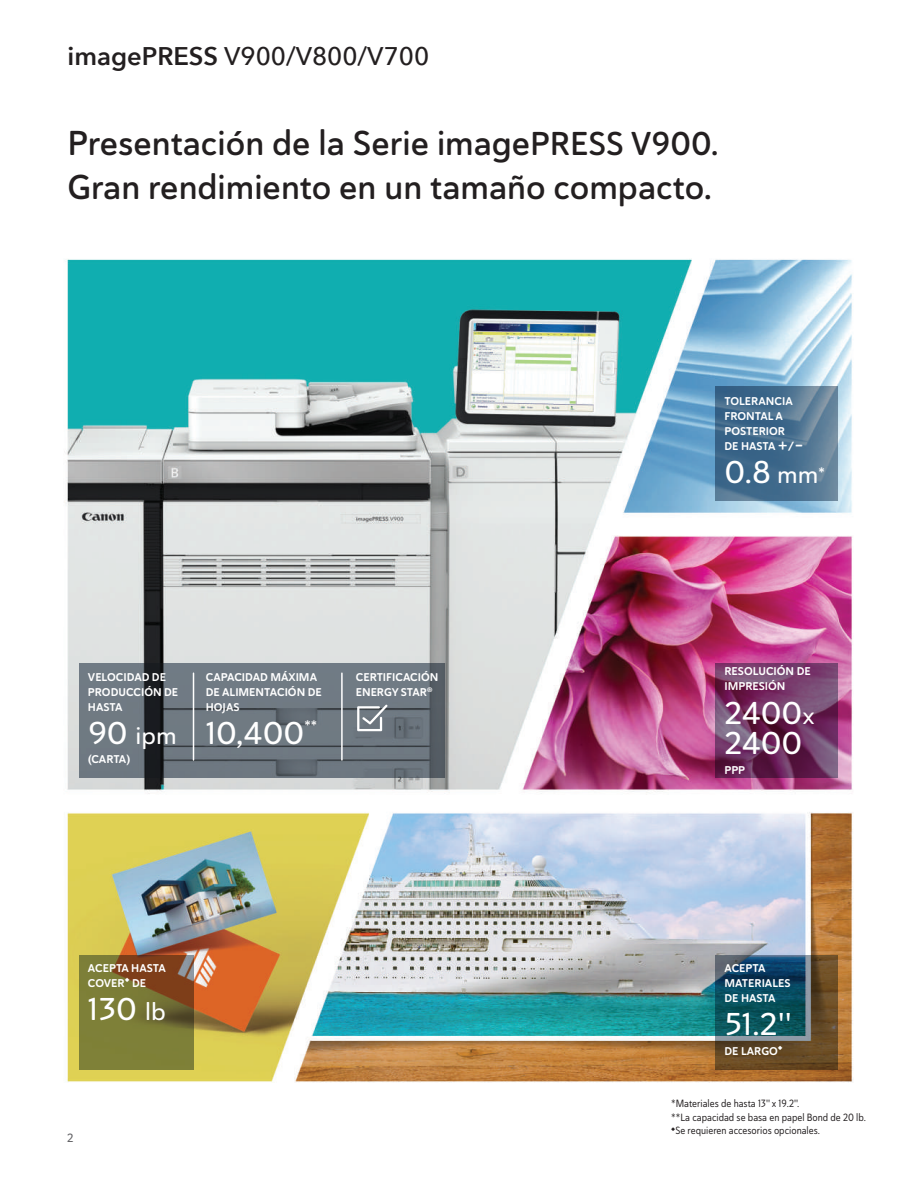
<style>
.page{position:relative;width:918px;height:1188px;background:#fff}
.page>*{position:absolute;margin:0;border:0;box-sizing:border-box;transform-origin:0 0}
.t1{font:34.5px/45px "Haboro Soft Nor Dem";color:#231f20}
.t2{font:31.5px/30px "Haboro Soft Nor Med";color:#fff;scale:1.06 1}
.t3{font:500 25.5px "Avenir Next";color:#231f20}
.t4{font:24px "Haboro Soft Nor Med";color:#fff;scale:1.06 1}
.t5{font:12px "Haboro Soft Nor Bol";color:#fff;scale:1.06 1}
.t6{font:12px "Haboro Soft Nor Med";color:#636366}
.t7{font:11.25px/15px "Haboro Soft Nor Bol";color:#fff}
.t8{font:10.5px "Haboro Soft Con Reg";color:#231f20}
.s1{font-weight:600}
.s2{font-size:33px}
.s3{font-size:31.5px}
.s4{font-size:24px}
.s5{font-family:"Haboro Soft Nor Med";font-size:21px}
.s6{font-family:"Haboro Soft Nor Reg"}
</style>
<div class="page">
<img style="left:64px;top:259px;width:789px;height:824px">
<svg style="left:716px;top:955px;width:122px;height:115px;background:#3a4f4b"></svg>
<svg style="left:716px;top:663px;width:122px;height:115px;background:#6e3662"></svg>
<svg style="left:79px;top:955px;width:115px;height:115px;background:#7b6f32"></svg>
<svg style="left:716px;top:386px;width:122px;height:115px;background:#4b7190"></svg>
<svg style="left:79px;top:663px;width:366px;height:114px;background:#667078"></svg>
<hr style="left:341px;top:673px;width:2px;height:87px;background:#fff">
<hr style="left:193px;top:673px;width:1px;height:87px;background:#fff">
<svg style="left:357px;top:705px;width:31px;height:26px"></svg>
<svg style="left:778px;top:1045px;width:5px;height:5px"></svg>
<svg style="left:125px;top:978px;width:4px;height:4px"></svg>
<h3 class="t3" style="left:68px;top:34px;width:363px"><span class="s1">imagePRESS</span> V900/V800/V700</h3>
<h1 class="t1" style="left:68px;top:120px;width:653px">Presentación de la Serie image<span class="s2">PRESS V900.<br></span>Gran rendimiento en un tamaño compacto.</h1>
<p class="t7" style="left:88px;top:669px;width:92px">VELOCIDAD DE<br>PRODUCCIÓN DE<br>HASTA</p>
<h3 class="t4" style="left:88px;top:720px;width:85px"><span class="s3">90</span> ipm</h3>
<p class="t7" style="left:88px;top:752px;width:44px">(CARTA)</p>
<p class="t7" style="left:206px;top:669px;width:117px">CAPACIDAD MÁXIMA<br>DE ALIMENTACIÓN DE<br>HOJAS</p>
<h2 class="t2" style="left:206px;top:718px;width:94px">10,400</h2>
<p class="t5" style="left:304px;top:717px;width:14px">**</p>
<p class="t7" style="left:356px;top:669px;width:84px">CERTIFICACIÓN<br>ENERGY STAR<sup>®</sup></p>
<p class="t7" style="left:88px;top:961px;width:79px">ACEPTA HASTA<br>COVER DE</p>
<h2 class="t2" style="left:88px;top:994px;width:75px">130 <span class="s4">lb</span></h2>
<p class="t6" style="left:67px;top:1129px;width:8px">2</p>
<p class="t7" style="left:725px;top:394px;width:81px">TOLERANCIA<br>FRONTAL A<br>POSTERIOR<br>DE HASTA <span class="s5">+</span>/<span class="s5">-</span></p>
<h2 class="t2" style="left:724px;top:457px;width:96px">0.8 <span class="s4">mm</span><sup>*</sup></h2>
<p class="t7" style="left:724px;top:663px;width:88px">RESOLUCIÓN DE<br>IMPRESIÓN</p>
<h2 class="t2" style="left:724px;top:698px;width:87px">2400<span class="s4">x<br></span>2400</h2>
<p class="t7" style="left:724px;top:762px;width:22px">PPP</p>
<p class="t7" style="left:724px;top:961px;width:68px">ACEPTA<br>MATERIALES<br>DE HASTA</p>
<h2 class="t2" style="left:724px;top:1009px;width:65px">51.2<span class="s6">''</span></h2>
<p class="t7" style="left:724px;top:1043px;width:55px">DE LARGO</p>
<p class="t8" style="left:671px;top:1096px;width:130px">*Materiales de hasta 13'' x 19.2''.</p>
<p class="t8" style="left:671px;top:1110px;width:196px">**La capacidad se basa en papel Bond de 20 lb.</p>
<p class="t8" style="left:675px;top:1123px;width:146px">Se requieren accesorios opcionales.</p>
</div>
